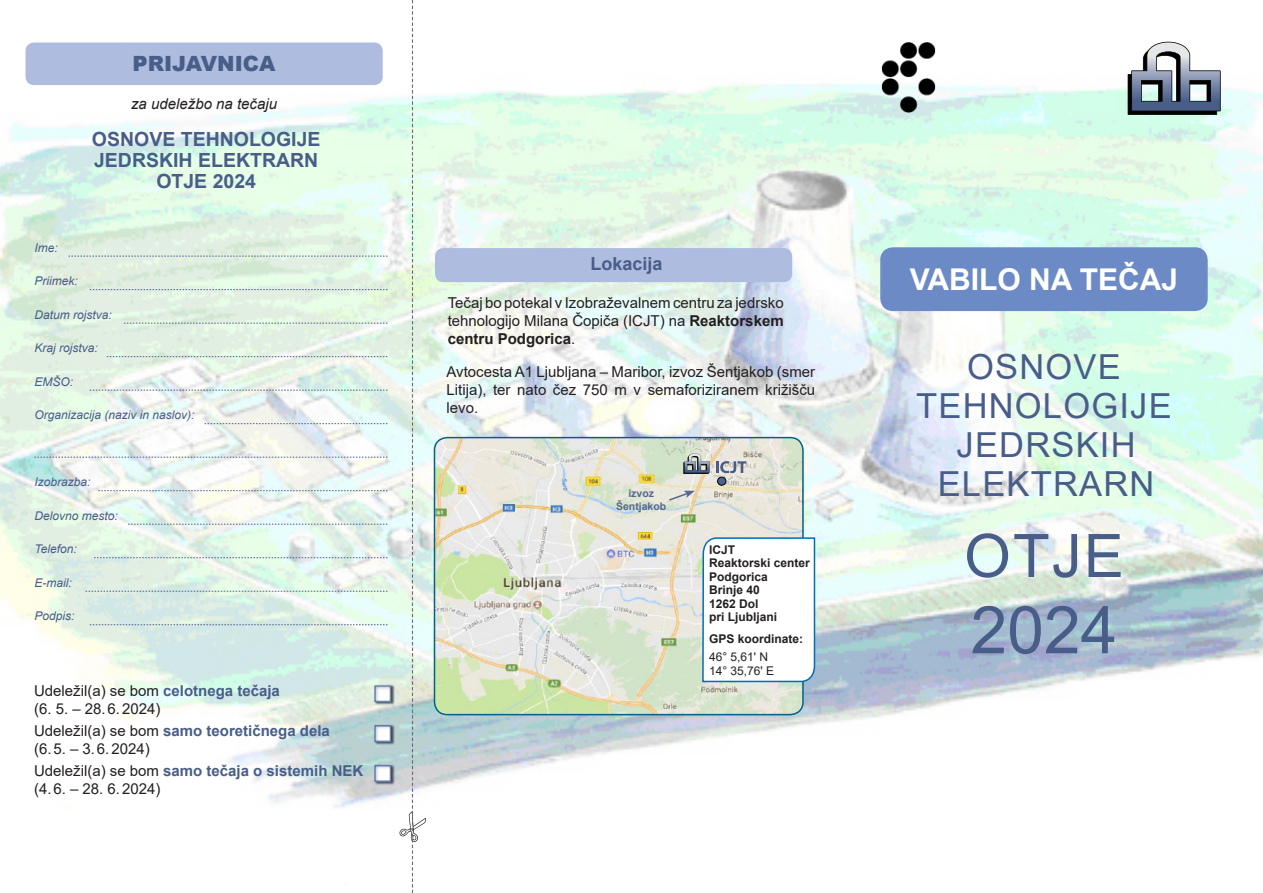
<style>
.page{position:relative;width:1263px;height:893px;background:#fff}
.page>*{position:absolute;margin:0;border:0;box-sizing:border-box;transform-origin:0 0}
.t1{font:66px "Arial";color:#485e88}
.t2{font:60px "Arial";color:#485e88}
.t3{font:34.5px "Arial";letter-spacing:.035em;color:#485e88}
.t4{font:700 30px "Arial";color:#fff}
.t5{font:900 21px "Arial";color:#485e88}
.t6{font:700 19.5px/21px "Arial";color:#485e88}
.t7{font:700 18px "Arial";color:#485e88}
.tekst{font:15px/18px "Arial";color:#231f20;text-align:justify}
.t8{font:700 15px "Arial";color:#485e88}
.t9{font:italic 15px "Arial";color:#231f20}
.t10{font:italic 12px "Arial";color:#485e88}
.tekst-2{font:700 12px/13.5px "Arial";color:#231f20}
.tekst-3{font:12px "Arial";color:#231f20}
.naslov_v_oblacku{font:700 10.5px "Arial";color:#59668b}
.s1{font-weight:700;color:#485e88}
.s2{font-weight:400;color:#231f20}
.s3{font-weight:700}
</style>
<div class="page">
<img style="left:0;top:41px;width:1263px;height:767px">
<div style="left:880px;top:247px;width:328px;height:64px;background:#6c8bc6;border-radius:13px"></div>
<img style="left:881px;top:43px;width:55px;height:69px">
<div style="left:26px;top:43px;width:357px;height:42px;background:#aebcdf;border-radius:9px"></div>
<svg style="left:1128px;top:42px;width:93px;height:73px"></svg>
<svg style="left:69px;top:256px;width:318px;height:1px"></svg>
<svg style="left:90px;top:289px;width:297px;height:1px"></svg>
<svg style="left:124px;top:323px;width:263px;height:1px"></svg>
<svg style="left:107px;top:356px;width:280px;height:1px"></svg>
<svg style="left:90px;top:390px;width:297px;height:1px"></svg>
<svg style="left:205px;top:423px;width:182px;height:1px"></svg>
<svg style="left:35px;top:457px;width:352px;height:1px"></svg>
<svg style="left:98px;top:490px;width:289px;height:1px"></svg>
<svg style="left:128px;top:524px;width:259px;height:1px"></svg>
<svg style="left:94px;top:557px;width:293px;height:1px"></svg>
<svg style="left:86px;top:591px;width:301px;height:1px"></svg>
<svg style="left:90px;top:624px;width:297px;height:1px"></svg>
<div style="left:435px;top:248px;width:357px;height:34px;background:#aebcdf;border-radius:9px"></div>
<div style="left:374px;top:685px;width:21px;height:21px;background:#231f20;opacity:.75"></div>
<div style="left:374px;top:683px;width:19px;height:19px;background:#485e88;opacity:.5"></div>
<div style="left:374px;top:685px;width:18px;height:17px;background:#231f20;opacity:.75"></div>
<div style="left:374px;top:724px;width:21px;height:22px;background:#231f20;opacity:.75"></div>
<div style="left:374px;top:723px;width:19px;height:19px;background:#485e88;opacity:.5"></div>
<div style="left:374px;top:724px;width:18px;height:18px;background:#231f20;opacity:.75"></div>
<div style="left:374px;top:764px;width:21px;height:21px;background:#231f20;opacity:.75"></div>
<div style="left:374px;top:763px;width:19px;height:19px;background:#485e88;opacity:.5"></div>
<div style="left:374px;top:764px;width:18px;height:18px;background:#231f20;opacity:.75"></div>
<svg style="left:399px;top:0;width:27px;height:893px"></svg>
<img style="left:434px;top:438px;width:369px;height:277px">
<div style="left:434px;top:437px;width:370px;height:278px;border:2px solid #006288;border-radius:13px"></div>
<svg style="left:701px;top:537px;width:115px;height:146px"></svg>
<svg style="left:667px;top:491px;width:28px;height:11px"></svg>
<svg style="left:683px;top:453px;width:27px;height:21px"></svg>
<svg style="left:716px;top:461px;width:30px;height:12px"></svg>
<div style="left:717px;top:477px;width:9px;height:8px;background:#4e638c;border-radius:50%"></div>
<div style="left:717px;top:477px;width:9px;height:9px;border:1px solid #000;border-radius:50%"></div>
<p class="t5" style="left:133px;top:49px;width:144px">PRIJAVNICA</p>
<p class="t9" style="left:131px;top:94px;width:147px">za udeležbo na tečaju</p>
<p class="t6" style="left:92px;top:129px;width:230px">OSNOVE TEHNOLOGIJE<br>JEDRSKIH ELEKTRARN</p>
<p class="t6" style="left:156px;top:171px;width:101px">OTJE 2024</p>
<p class="t10" style="left:35px;top:240px;width:25px">Ime:</p>
<p class="t10" style="left:35px;top:273px;width:45px">Priimek:</p>
<p class="t10" style="left:35px;top:307px;width:79px">Datum rojstva:</p>
<p class="t10" style="left:35px;top:340px;width:65px">Kraj rojstva:</p>
<p class="t10" style="left:35px;top:374px;width:40px">EMŠO:</p>
<p class="t10" style="left:35px;top:407px;width:162px">Organizacija (naziv in naslov):</p>
<p class="t10" style="left:35px;top:474px;width:58px">Izobrazba:</p>
<p class="t10" style="left:35px;top:508px;width:85px">Delovno mesto:</p>
<p class="t10" style="left:35px;top:541px;width:44px">Telefon:</p>
<p class="t10" style="left:35px;top:575px;width:39px">E-mail:</p>
<p class="t10" style="left:35px;top:608px;width:42px">Podpis:</p>
<p class="tekst" style="left:34px;top:681px;width:247px">Udeležil(a) se bom <span class="s1">celotnega tečaja</span></p>
<p class="tekst" style="left:34px;top:699px;width:128px">(6. 5. – 28.6.2024)</p>
<p class="t8" style="left:34px;top:720px;width:297px"><span class="s2">Udeležil(a) se bom</span> samo teoretičnega dela</p>
<p class="tekst" style="left:34px;top:740px;width:117px">(6.5. – 3.6.2024)</p>
<p class="t8" style="left:34px;top:761px;width:331px"><span class="s2">Udeležil(a) se bom</span> samo tečaja o sistemih NEK</p>
<p class="tekst" style="left:34px;top:780px;width:128px">(4.6. – 28. 6.2024)</p>
<p class="t7" style="left:590px;top:251px;width:74px">Lokacija</p>
<p class="tekst" style="left:448px;top:294px;width:337px">Tečaj bo potekal v Izobraževalnem centru za jedrsko tehnologijo Milana Čopiča (ICJT) na <span class="s3">Reaktorskem centru Podgorica</span>.</p>
<p class="tekst" style="left:446px;top:363px;width:370px">Avtocesta A1 Ljubljana – Maribor, izvoz Šentjakob (smer Litija), ter nato čez 750 m v semaforiziranem križišču levo.</p>
<p class="naslov_v_oblacku" style="left:628px;top:486px;width:27px">izvoz</p>
<p class="naslov_v_oblacku" style="left:616px;top:499px;width:52px">Šentjakob</p>
<p class="tekst-2" style="left:709px;top:543px;width:28px">ICJT</p>
<p class="tekst-2" style="left:709px;top:557px;width:102px">Reaktorski center<br>Podgorica</p>
<p class="tekst-2" style="left:709px;top:584px;width:52px">Brinje 40</p>
<p class="tekst-2" style="left:709px;top:597px;width:51px">1262 Dol</p>
<p class="tekst-2" style="left:709px;top:611px;width:70px">pri Ljubljani</p>
<p class="tekst-2" style="left:709px;top:633px;width:96px">GPS koordinate:</p>
<p class="tekst-3" style="left:709px;top:649px;width:61px">46° 5,61' N</p>
<p class="tekst-3" style="left:709px;top:662px;width:67px">14° 35,76' E</p>
<p class="t4" style="left:910px;top:258px;width:270px">VABILO NA TEČAJ</p>
<p class="t3" style="left:967px;top:344px;width:155px">OSNOVE</p>
<p class="t3" style="left:916px;top:383px;width:257px">TEHNOLOGIJE</p>
<p class="t3" style="left:956px;top:422px;width:181px">JEDRSKIH</p>
<p class="t3" style="left:938px;top:461px;width:218px">ELEKTRARN</p>
<p class="t2" style="left:964px;top:515px;width:161px">OTJE</p>
<p class="t1" style="left:970px;top:585px;width:148px">2024</p>
</div>
